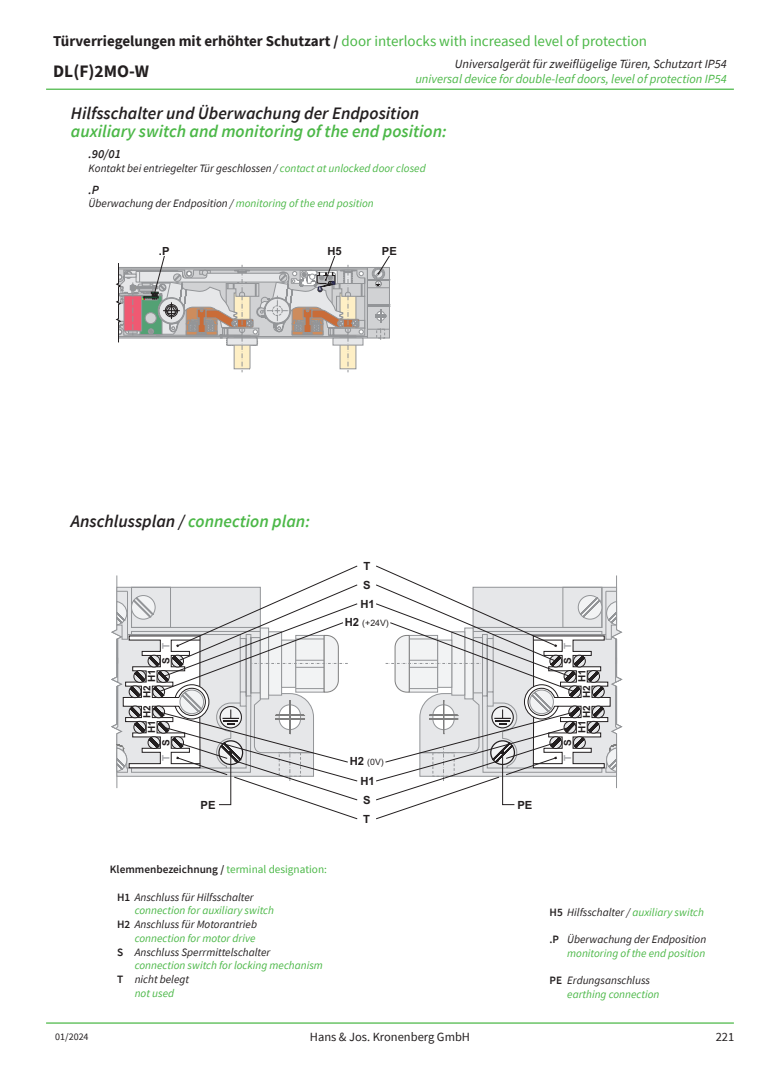
<style>
.page{position:relative;width:780px;height:1088px;background:#fff}
.page>*{position:absolute;margin:0;border:0;box-sizing:border-box;transform-origin:0 0}
.t1{font:italic 600 17.5px "Source Sans Pro";color:#4cb848}
.t2{font:italic 600 17.5px "Source Sans Pro";color:#231f20}
.t3{font:700 17.5px "Source Sans Pro";color:#231f20}
.t4{font:15px "Source Sans Pro";color:#4cb848}
.t5{font:italic 12.5px "Source Sans Pro";color:#4cb848}
.t6{font:italic 12.5px "Source Sans Pro";color:#231f20}
.t7{font:12.5px "Source Sans Pro";color:#231f20}
.t8{font:italic 600 12.5px "Source Sans Pro";color:#231f20}
.t9{font:italic 11.25px/13.8px "Source Sans Pro";color:#4cb848;text-align:right}
.t10{font:italic 11.25px "Source Sans Pro";color:#231f20}
.t11{font:11.25px "Source Sans Pro";color:#4cb848}
.t12{font:700 11.25px/18.9px "Arial";color:#231f20}
.t13{font:700 10px "Arial";color:#231f20}
.t14{font:10px "Source Sans Pro";color:#231f20}
.t15{font:700 10px "Arial";color:#a8a9ad}
.t16{font:8.75px "Arial";color:#231f20}
.s1{font-weight:700;color:#231f20}
.s2{color:#4cb848}
.s3{color:#231f20}
.s4{color:#a8a9ad}
.s5{font-weight:700;font-size:11.25px}
.s6{font-weight:600;color:#231f20}
.s7{font-weight:600;font-style:normal}
.s8{font-weight:600;font-style:normal;color:#231f20}
</style>
<div class="page">
<hr style="left:46px;top:1022px;width:687px;height:1px;background:#4cb848">
<hr style="left:46px;top:89px;width:687px;height:1px;background:#4cb848">
<svg style="left:376px;top:566px;width:246px;height:253px"></svg>
<svg style="left:111px;top:566px;width:246px;height:253px"></svg>
<svg style="left:116px;top:256px;width:274px;height:116px"></svg>
<h2 class="t4" style="left:53px;top:32px;width:595px"><span class="s1">Türverriegelungen mit erhöhter Schutzart /</span> door interlocks with increased level of protection</h2>
<p class="t6" style="left:455px;top:56px;width:273px">Universalgerät für zweiflügelige Türen, Schutzart IP54</p>
<p class="t5" style="left:415px;top:71px;width:313px">universal device for double-leaf doors, level of protection IP54</p>
<h1 class="t3" style="left:53px;top:60px;width:97px">DL(F)2MO-W</h1>
<h1 class="t2" style="left:71px;top:102px;width:350px">Hilfsschalter und Überwachung der Endposition</h1>
<h1 class="t1" style="left:71px;top:120px;width:377px">auxiliary switch and monitoring of the end position:</h1>
<p class="t8" style="left:89px;top:146px;width:34px">.90/01</p>
<p class="t10" style="left:89px;top:161px;width:338px">Kontakt bei entriegelter Tür geschlossen / <span class="s2">contact at unlocked door closed</span></p>
<p class="t8" style="left:89px;top:181px;width:12px">.P</p>
<p class="t10" style="left:89px;top:196px;width:287px">Überwachung der Endposition / <span class="s2">monitoring of the end position</span></p>
<p class="t12" style="left:159px;top:241px;width:12px">.P</p>
<p class="t12" style="left:327px;top:241px;width:16px">H5</p>
<p class="t12" style="left:382px;top:241px;width:16px">PE</p>
<h1 class="t1" style="left:71px;top:510px;width:240px"><span class="s3">Anschlussplan /</span> connection plan:</h1>
<p class="t13" style="left:160px;top:664px;width:23px;rotate:-90deg">S <span class="s4">T</span></p>
<p class="t13" style="left:146px;top:682px;width:14px;rotate:-90deg">H1</p>
<p class="t13" style="left:141px;top:718px;width:34px;rotate:-90deg">H2 H2</p>
<p class="t13" style="left:146px;top:733px;width:14px;rotate:-90deg">H1</p>
<p class="t13" style="left:160px;top:746px;width:8px;rotate:-90deg">S</p>
<p class="t15" style="left:160px;top:761px;width:8px;rotate:-90deg">T</p>
<p class="t12" style="left:363px;top:557px;width:8px">T</p>
<p class="t12" style="left:363px;top:576px;width:9px">S</p>
<p class="t12" style="left:360px;top:594px;width:16px">H1</p>
<p class="t16" style="left:345px;top:619px;width:46px"><span class="s5">H2</span> (+24V)</p>
<p class="t16" style="left:350px;top:759px;width:36px"><span class="s5">H2</span> (0V)</p>
<p class="t12" style="left:360px;top:772px;width:16px">H1</p>
<p class="t12" style="left:363px;top:790px;width:9px">S<br>T</p>
<p class="t12" style="left:201px;top:795px;width:17px">PE</p>
<p class="t12" style="left:517px;top:795px;width:17px">PE</p>
<p class="t11" style="left:110px;top:862px;width:218px"><span class="s6">Klemmenbezeichnung /</span> terminal designation:</p>
<p class="t10" style="left:117px;top:890px;width:138px"><span class="s7">H1</span> Anschluss für Hilfsschalter</p>
<p class="t9" style="left:135px;top:904px;width:141px">connection for auxiliary switch</p>
<p class="t10" style="left:117px;top:917px;width:142px"><span class="s7">H2</span> Anschluss für Motorantrieb</p>
<p class="t9" style="left:135px;top:931px;width:122px">connection for motor drive</p>
<p class="t10" style="left:117px;top:945px;width:155px"><span class="s7">S</span> Anschluss Sperrmittelschalter</p>
<p class="t9" style="left:135px;top:959px;width:190px">connection switch for locking mechanism</p>
<p class="t10" style="left:117px;top:972px;width:74px"><span class="s7">T</span> nicht belegt</p>
<p class="t9" style="left:135px;top:986px;width:41px">not used</p>
<p class="t13" style="left:562px;top:664px;width:23px;rotate:-90deg">S <span class="s4">T</span></p>
<p class="t13" style="left:576px;top:682px;width:14px;rotate:-90deg">H1</p>
<p class="t13" style="left:580px;top:718px;width:34px;rotate:-90deg">H2 H2</p>
<p class="t13" style="left:576px;top:733px;width:14px;rotate:-90deg">H1</p>
<p class="t13" style="left:562px;top:746px;width:8px;rotate:-90deg">S</p>
<p class="t15" style="left:562px;top:761px;width:8px;rotate:-90deg">T</p>
<p class="t9" style="left:549px;top:905px;width:156px"><span class="s8">H5</span> <span class="s3">Hilfsschalter /</span> auxiliary switch</p>
<p class="t9" style="left:549px;top:932px;width:158px"><span class="s8">.P</span> <span class="s3">Überwachung der Endposition </span>monitoring of the end position</p>
<p class="t9" style="left:567px;top:974px;width:94px;text-align:left;text-indent:-18px"><span class="s8">PE</span> <span class="s3">Erdungsanschluss </span>earthing connection</p>
<p class="t14" style="left:55px;top:1030px;width:35px">01/2024</p>
<p class="t7" style="left:310px;top:1029px;width:162px">Hans &amp; Jos. Kronenberg GmbH</p>
<p class="t7" style="left:715px;top:1029px;width:20px">221</p>
</div>
